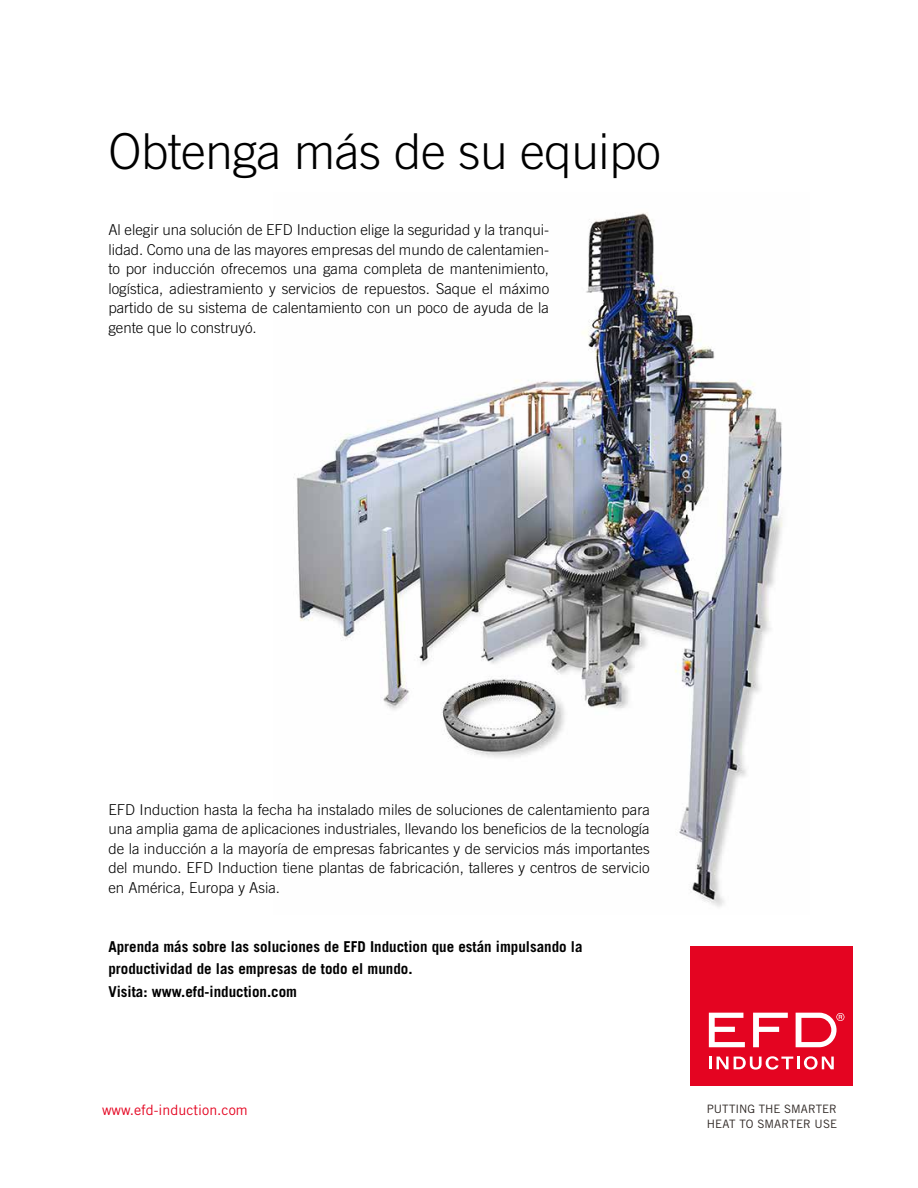
<style>
.page{position:relative;width:918px;height:1188px;background:#fff}
.page>*{position:absolute;margin:0;border:0;box-sizing:border-box;transform-origin:0 0}
.t1{font:300 49.5px "Trade Gothic";letter-spacing:-.01em;color:#000}
.t2{font:300 15px/19.5px "Trade Gothic LT Std";color:#000;text-align:justify}
.t3{font:700 15px/22.5px "Trade Gothic LT Std";color:#000}
.t4{font:14.25px "Trade Gothic LT Std";color:#e40521}
.t5{font:11.55px/15px "Trade Gothic LT Std";letter-spacing:.005em;color:#2f2825}
</style>
<div class="page">
<div style="left:691px;top:946px;width:162px;height:140px;background:#e40421"></div>
<svg style="left:709px;top:1013px;width:36px;height:34px"></svg>
<svg style="left:753px;top:1013px;width:35px;height:34px"></svg>
<svg style="left:709px;top:1057px;width:2px;height:12px"></svg>
<svg style="left:717px;top:1056px;width:117px;height:14px"></svg>
<svg style="left:796px;top:1013px;width:48px;height:34px"></svg>
<img style="left:294px;top:212px;width:489px;height:695px">
<h1 class="t1" style="left:108px;top:122px;width:554px">Obtenga más de su equipo</h1>
<p class="t2" style="left:108px;top:220px;width:442px">Al elegir una solución de EFD Induction elige la seguridad y la tranqui&shy;lidad. Como una de las mayores empresas del mundo de calentamien&shy;to por inducción ofrecemos una gama completa de mantenimiento, logística, adiestramiento y servicios de repuestos. Saque el máximo partido de su sistema de calentamiento con un poco de ayuda de la gente que lo construyó.</p>
<p class="t2" style="left:108px;top:799px;width:543px">EFD Induction hasta la fecha ha instalado miles de soluciones de calentamiento para una amplia gama de aplicaciones industriales, llevando los beneficios de la tecnología de la inducción a la mayoría de empresas fabricantes y de servicios más importantes del mundo. EFD Induction tiene plantas de fabricación, talleres y centros de servicio en América, Europa y Asia.</p>
<p class="t3" style="left:108px;top:935px;width:476px">Aprenda más sobre las soluciones de EFD Induction que están impulsando la productividad de las empresas de todo el mundo.<br>Visita: www.efd-induction.com</p>
<p class="t4" style="left:102px;top:1101px;width:147px">www.efd-induction.com</p>
<p class="t5" style="left:707px;top:1102px;width:132px">PUTTING THE SMARTER<br>HEAT TO SMARTER USE</p>
</div>
